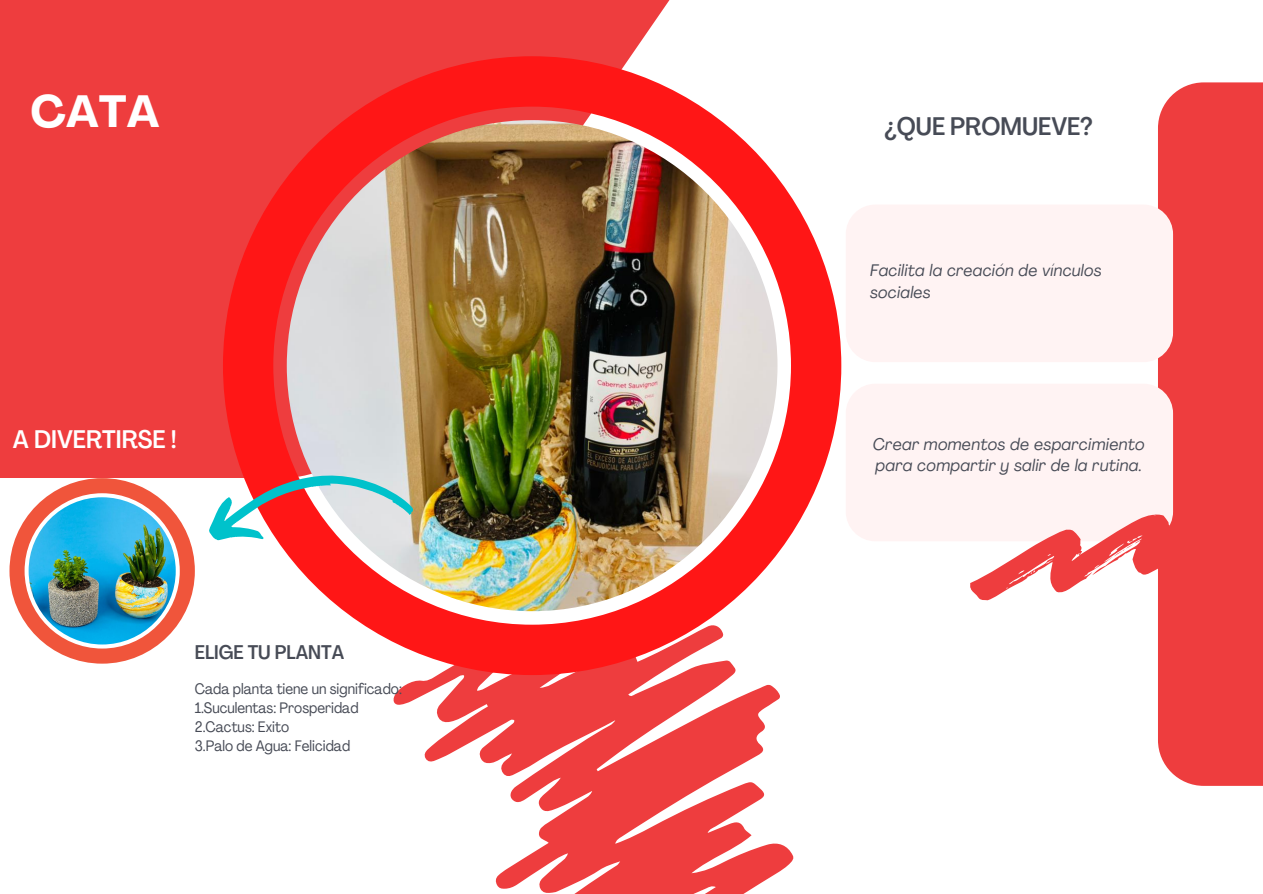
<style>
.page{position:relative;width:1263px;height:894px;background:#fff}
.page>*{position:absolute;margin:0;border:0;box-sizing:border-box;transform-origin:0 0}
.t1{font:700 44.55px "Agrandir";color:#fff}
.t2{font:500 condensed 25.05px "Agrandir";color:#474b56}
.t3{font:500 condensed 25.05px "Agrandir";color:#fff}
.t4{font:500 condensed 19.5px "Agrandir";color:#474b56}
.t5{font:italic 16.65px/21.3px "Agrandir";letter-spacing:.02em;color:#474b56}
.t6{font:italic 16.5px/21.3px "Agrandir";letter-spacing:.02em;color:#474b56}
.t7{font:condensed 15px "Agrandir";color:#474b56}
</style>
<div class="page">
<div style="left:0;top:0;width:774px;height:478px;background:#ee3d3e"></div>
<svg style="left:393px;top:675px;width:401px;height:218px;fill:#ee3d3e"></svg>
<img style="left:223px;top:56px;width:618px;height:619px">
<img style="left:9px;top:478px;width:186px;height:185px">
<div style="left:1158px;top:82px;width:105px;height:703px;background:#ee3d3e"></div>
<div style="left:846px;top:383px;width:327px;height:158px;background:#fff3f3;border-radius:30px"></div>
<div style="left:846px;top:204px;width:327px;height:158px;background:#fff3f3;border-radius:30px"></div>
<svg style="left:970px;top:489px;width:272px;height:127px"></svg>
<svg style="left:209px;top:456px;width:206px;height:97px"></svg>
<p class="t1" style="left:30px;top:93px;width:130px">CATA</p>
<p class="t3" style="left:13px;top:429px;width:165px">A DIVERTIRSE !</p>
<p class="t4" style="left:195px;top:644px;width:151px">ELIGE TU PLANTA</p>
<p class="t7" style="left:195px;top:682px;width:209px">Cada planta tiene un significado:</p>
<p class="t7" style="left:195px;top:701px;width:165px">1.Suculentas: Prosperidad</p>
<p class="t7" style="left:195px;top:720px;width:96px">2.Cactus: Exito</p>
<p class="t7" style="left:195px;top:740px;width:157px">3.Palo de Agua: Felicidad</p>
<p class="t2" style="left:885px;top:116px;width:209px">¿QUE PROMUEVE?</p>
<p class="t6" style="left:870px;top:261px;width:233px">Facilita la creación de vínculos sociales</p>
<p class="t5" style="left:873px;top:435px;width:273px">Crear momentos de esparcimiento para compartir y salir de la rutina.</p>
</div>
